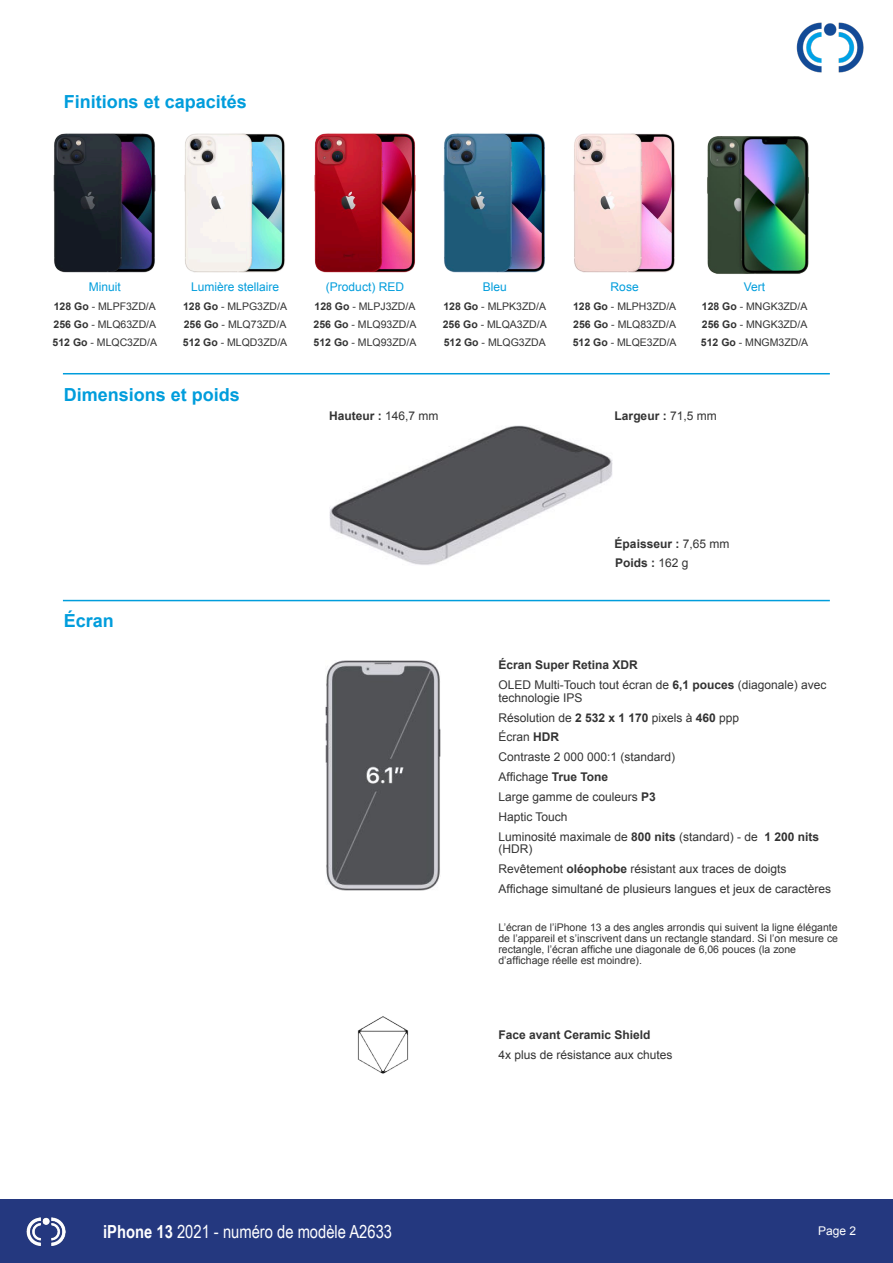
<style>
.page{position:relative;width:893px;height:1263px;background:#fff}
.page>*{position:absolute;margin:0;border:0;box-sizing:border-box;transform-origin:0 0}
.t1{font:700 18px "Arial";color:#009ddc}
.t2{font:18px "Arial Narrow";color:#fff}
.t3{font:12px/20px "Arial";color:#333}
.t4{font:700 12px "Arial";color:#333}
.t5{font:12px "Arial";color:#009ddc}
.t6{font:12px "Arial";color:#fff}
.t7{font:10.5px/18.3px "Arial";color:#333;text-align:justify}
.s1{font-weight:700}
.s2{font-weight:400}
</style>
<div class="page">
<img style="left:329px;top:426px;width:284px;height:139px">
<div style="left:0;top:1199px;width:893px;height:64px;background:#24387f"></div>
<img style="left:26px;top:1217px;width:39px;height:29px">
<img style="left:796px;top:23px;width:68px;height:50px">
<hr style="left:64px;top:373px;width:765px;height:1px;background:#009ddc">
<hr style="left:64px;top:600px;width:765px;height:1px;background:#009ddc">
<img style="left:316px;top:133px;width:98px;height:140px">
<img style="left:414px;top:133px;width:130px;height:140px">
<img style="left:53px;top:133px;width:101px;height:140px">
<img style="left:154px;top:133px;width:162px;height:140px">
<img style="left:544px;top:133px;width:132px;height:140px">
<img style="left:707px;top:136px;width:102px;height:138px">
<img style="left:326px;top:660px;width:114px;height:230px">
<img style="left:357px;top:1016px;width:51px;height:58px">
<h1 class="t1" style="left:64px;top:95px;width:185px">Finitions et capacités</h1>
<p class="t5" style="left:89px;top:282px;width:34px">Minuit</p>
<p class="t7" style="left:53px;top:298px;width:106px"><span class="s1">128 Go</span> - MLPF3ZD/A <span class="s1">256 Go</span> - MLQ63ZD/A <span class="s1">512 Go</span> - MLQC3ZD/A</p>
<p class="t5" style="left:191px;top:282px;width:90px">Lumière stellaire</p>
<p class="t7" style="left:183px;top:298px;width:106px"><span class="s1">128 Go</span> - MLPG3ZD/A <span class="s1">256 Go</span> - MLQ73ZD/A <span class="s1">512 Go</span> - MLQD3ZD/A</p>
<h1 class="t1" style="left:64px;top:388px;width:178px">Dimensions et poids</h1>
<p class="t5" style="left:326px;top:282px;width:80px">(Product) RED</p>
<p class="t7" style="left:314px;top:298px;width:104px"><span class="s1">128 Go</span> - MLPJ3ZD/A <span class="s1">256 Go</span> - MLQ93ZD/A <span class="s1">512 Go</span> - MLQ93ZD/A</p>
<p class="t5" style="left:483px;top:282px;width:26px">Bleu</p>
<p class="t7" style="left:443px;top:298px;width:105px"><span class="s1">128 Go</span> - MLPK3ZD/A <span class="s1">256 Go</span> - MLQA3ZD/A <span class="s1">512 Go</span> - MLQG3ZDA</p>
<p class="t5" style="left:611px;top:282px;width:30px">Rose</p>
<p class="t7" style="left:573px;top:298px;width:105px"><span class="s1">128 Go</span> - MLPH3ZD/A <span class="s1">256 Go</span> - MLQ83ZD/A <span class="s1">512 Go</span> - MLQE3ZD/A</p>
<p class="t5" style="left:744px;top:282px;width:23px">Vert</p>
<p class="t7" style="left:701px;top:298px;width:109px"><span class="s1">128 Go</span> - MNGK3ZD/A <span class="s1">256 Go</span> - MNGK3ZD/A <span class="s1">512 Go</span> - MNGM3ZD/A</p>
<p class="t4" style="left:329px;top:411px;width:111px">Hauteur : <span class="s2">146,7 mm</span></p>
<p class="t4" style="left:615px;top:411px;width:104px">Largeur : <span class="s2">71,5 mm</span></p>
<h1 class="t1" style="left:64px;top:614px;width:52px">Écran</h1>
<p class="t4" style="left:615px;top:539px;width:116px">Épaisseur : <span class="s2">7,65 mm</span></p>
<p class="t4" style="left:615px;top:559px;width:75px">Poids : <span class="s2">162 g</span></p>
<p class="t3" style="left:498px;top:656px;width:330px"><span class="s1">Écran Super Retina XDR<br></span>OLED Multi-Touch tout écran de <span class="s1">6,1 pouces</span> (diagonale) avec</p>
<p class="t3" style="left:498px;top:688px;width:322px">technologie IPS<br>Résolution de <span class="s1">2 532 x 1 170</span> pixels à <span class="s1">460</span> ppp<br>Écran <span class="s1">HDR<br></span>Contraste 2 000 000:1 (standard)<br>Affichage <span class="s1">True Tone<br></span>Large gamme de couleurs <span class="s1">P3<br></span>Haptic Touch<br>Luminosité maximale de <span class="s1">800 nits</span> (standard) - de <span class="s1">1 200 nits</span></p>
<p class="t3" style="left:498px;top:840px;width:334px">(HDR)<br>Revêtement <span class="s1">oléophobe</span> résistant aux traces de doigts<br>Affichage simultané de plusieurs langues et jeux de caractères</p>
<p class="t7" style="left:498px;top:923px;width:341px;line-height:10.8px;text-align:left">L’écran de l’iPhone 13 a des angles arrondis qui suivent la ligne élégante de l’appareil et s’inscrivent dans un rectangle standard. Si l’on mesure ce rectangle, l’écran affiche une diagonale de 6,06 pouces (la zone d’affichage réelle est moindre).</p>
<p class="t4" style="left:498px;top:1030px;width:154px">Face avant Ceramic Shield</p>
<p class="t3" style="left:498px;top:1045px;width:176px">4x plus de résistance aux chutes</p>
<h1 class="t2" style="left:103px;top:1224px;width:290px"><span class="s1">iPhone 13</span> 2021 - numéro de modèle A2633</h1>
<p class="t6" style="left:818px;top:1227px;width:40px">Page 2</p>
</div>
